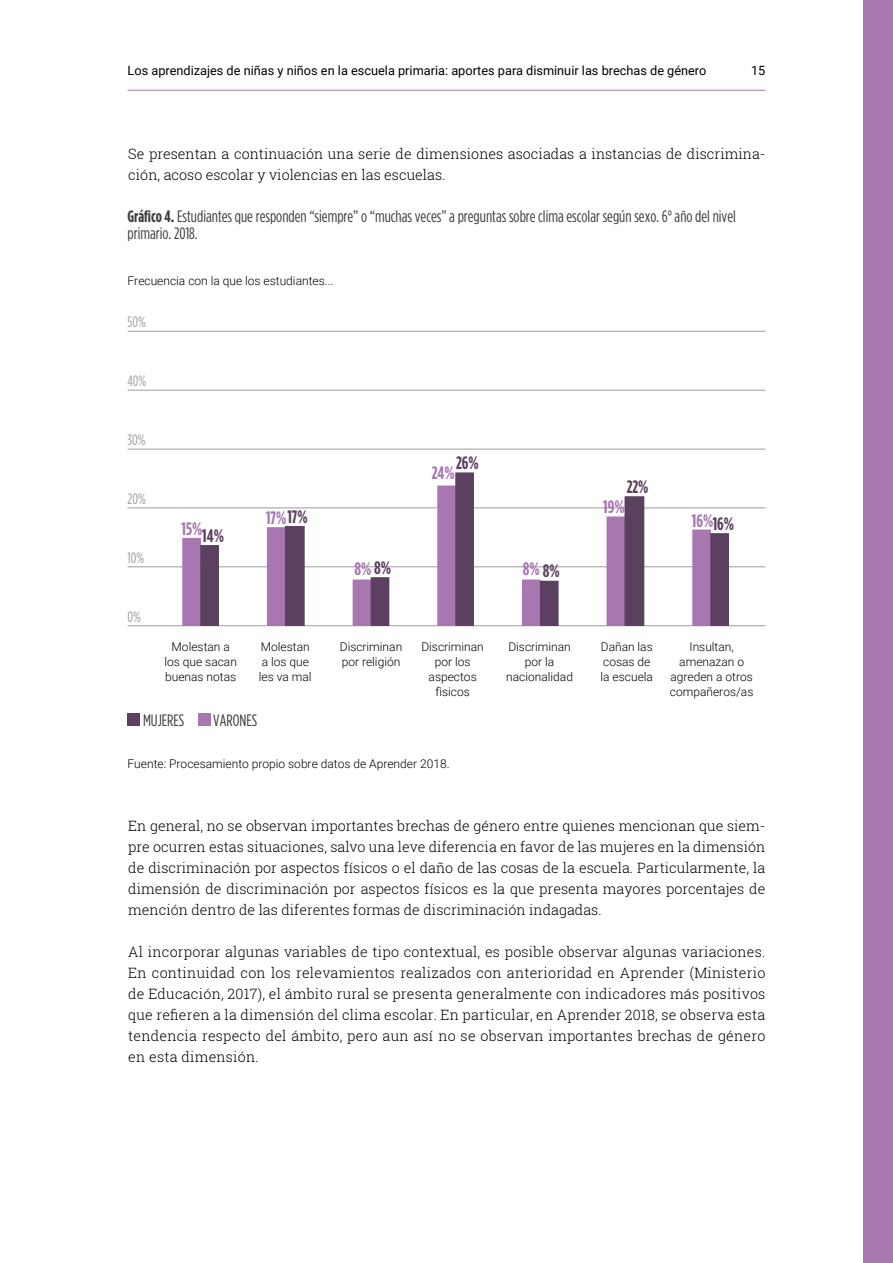
<style>
.page{position:relative;width:893px;height:1263px;background:#fff}
.page>*{position:absolute;margin:0;border:0;box-sizing:border-box;transform-origin:0 0}
.t1{font:700 condensed 18px "Gotham HTF";color:#a877b2}
.t2{font:700 condensed 18px "Gotham HTF";color:#5b405f}
.t3{font:condensed 16.5px/16.5px "Gotham HTF";color:#3c3c3b}
.t4{font:condensed 15px "Gotham HTF";color:#9d9d9c}
.t5{font:300 14.25px/21px "Roboto Slab";color:#000;text-align:justify}
.t6{font:12.75px "Roboto";color:#000}
.t7{font:300 12px/15px "Roboto";color:#000;text-align:center}
.s1{font-weight:700}
.s2{color:#5b405f}
</style>
<div class="page">
<div style="left:863px;top:0;width:30px;height:1263px;background:#a877b2"></div>
<hr style="left:128px;top:90px;width:637px;height:1px;background:#a877b2">
<hr style="left:128px;top:331px;width:637px;height:1px;background:#9d9d9c">
<hr style="left:128px;top:449px;width:637px;height:1px;background:#9d9d9c">
<hr style="left:128px;top:390px;width:637px;height:1px;background:#9d9d9c">
<hr style="left:128px;top:508px;width:637px;height:1px;background:#9d9d9c">
<hr style="left:128px;top:625px;width:637px;height:1px;background:#9d9d9c">
<hr style="left:128px;top:566px;width:637px;height:1px;background:#9d9d9c">
<div style="left:128px;top:713px;width:12px;height:13px;background:#5b405f"></div>
<div style="left:198px;top:713px;width:13px;height:13px;background:#a877b2"></div>
<svg style="left:182px;top:507px;width:18px;height:119px;fill:#a877b2"></svg>
<svg style="left:200px;top:472px;width:529px;height:154px"></svg>
<p class="t6" style="left:128px;top:61px;width:580px">Los aprendizajes de niñas y niños en la escuela primaria: aportes para disminuir las brechas de género</p>
<p class="t6" style="left:751px;top:61px;width:16px">15</p>
<p class="t5" style="left:128px;top:143px;width:639px">Se presentan a continuación una serie de dimensiones asociadas a instancias de discrimina&shy;ción, acoso escolar y violencias en las escuelas.</p>
<p class="t3" style="left:128px;top:208px;width:610px"><span class="s1">Gráfico 4.</span> Estudiantes que responden “siempre” o “muchas veces” a preguntas sobre clima escolar según sexo. 6° año del nivel primario. 2018.</p>
<p class="t7" style="left:128px;top:273px;width:207px">Frecuencia con la que los estudiantes...</p>
<p class="t4" style="left:128px;top:314px;width:20px">50%</p>
<p class="t4" style="left:128px;top:373px;width:20px">40%</p>
<p class="t4" style="left:128px;top:432px;width:20px">30%</p>
<p class="t4" style="left:128px;top:491px;width:20px">20%</p>
<p class="t4" style="left:128px;top:550px;width:18px">10%</p>
<p class="t4" style="left:128px;top:609px;width:15px">0%</p>
<p class="t1" style="left:182px;top:518px;width:22px">15%</p>
<p class="t2" style="left:202px;top:525px;width:23px">14%</p>
<p class="t1" style="left:266px;top:508px;width:43px">17%<span class="s2">17%</span></p>
<p class="t2" style="left:456px;top:453px;width:24px">26%</p>
<p class="t1" style="left:432px;top:462px;width:24px">24%</p>
<p class="t1" style="left:354px;top:559px;width:38px">8% <span class="s2">8%</span></p>
<p class="t1" style="left:523px;top:559px;width:18px">8%</p>
<p class="t2" style="left:543px;top:561px;width:18px">8%</p>
<p class="t2" style="left:627px;top:477px;width:23px">22%</p>
<p class="t1" style="left:603px;top:497px;width:23px">19%</p>
<p class="t1" style="left:692px;top:510px;width:23px">16%</p>
<p class="t2" style="left:713px;top:513px;width:23px">16%</p>
<p class="t7" style="left:164px;top:639px;width:74px">Molestan a los que sacan buenas notas</p>
<p class="t7" style="left:259px;top:639px;width:54px;text-align:left">Molestan a los que les va mal</p>
<p class="t7" style="left:340px;top:639px;width:64px;text-align:left">Discriminan por religión</p>
<p class="t7" style="left:421px;top:639px;width:64px">Discriminan por los aspectos fìsicos</p>
<p class="t7" style="left:506px;top:639px;width:68px">Discriminan por la nacionalidad</p>
<p class="t7" style="left:601px;top:639px;width:54px;text-align:left">Dañan las cosas de la escuela</p>
<p class="t7" style="left:670px;top:639px;width:85px">Insultan, amenazan o agreden a otros compañeros/as</p>
<p class="t3" style="left:143px;top:712px;width:43px">MUJERES</p>
<p class="t3" style="left:213px;top:712px;width:46px">VARONES</p>
<p class="t7" style="left:128px;top:756px;width:323px">Fuente: Procesamiento propio sobre datos de Aprender 2018.</p>
<p class="t5" style="left:128px;top:815px;width:639px">En general, no se observan importantes brechas de género entre quienes mencionan que siem&shy;pre ocurren estas situaciones, salvo una leve diferencia en favor de las mujeres en la dimensión de discriminación por aspectos físicos o el daño de las cosas de la escuela. Particularmente, la dimensión de discriminación por aspectos físicos es la que presenta mayores porcentajes de mención dentro de las diferentes formas de discriminación indagadas.</p>
<p class="t5" style="left:128px;top:941px;width:639px">Al incorporar algunas variables de tipo contextual, es posible observar algunas variaciones.<br>En continuidad con los relevamientos realizados con anterioridad en Aprender (Ministerio de Educación, 2017), el ámbito rural se presenta generalmente con indicadores más positivos que refieren a la dimensión del clima escolar. En particular, en Aprender 2018, se observa esta tendencia respecto del ámbito, pero aun así no se observan importantes brechas de género en esta dimensión.</p>
</div>
